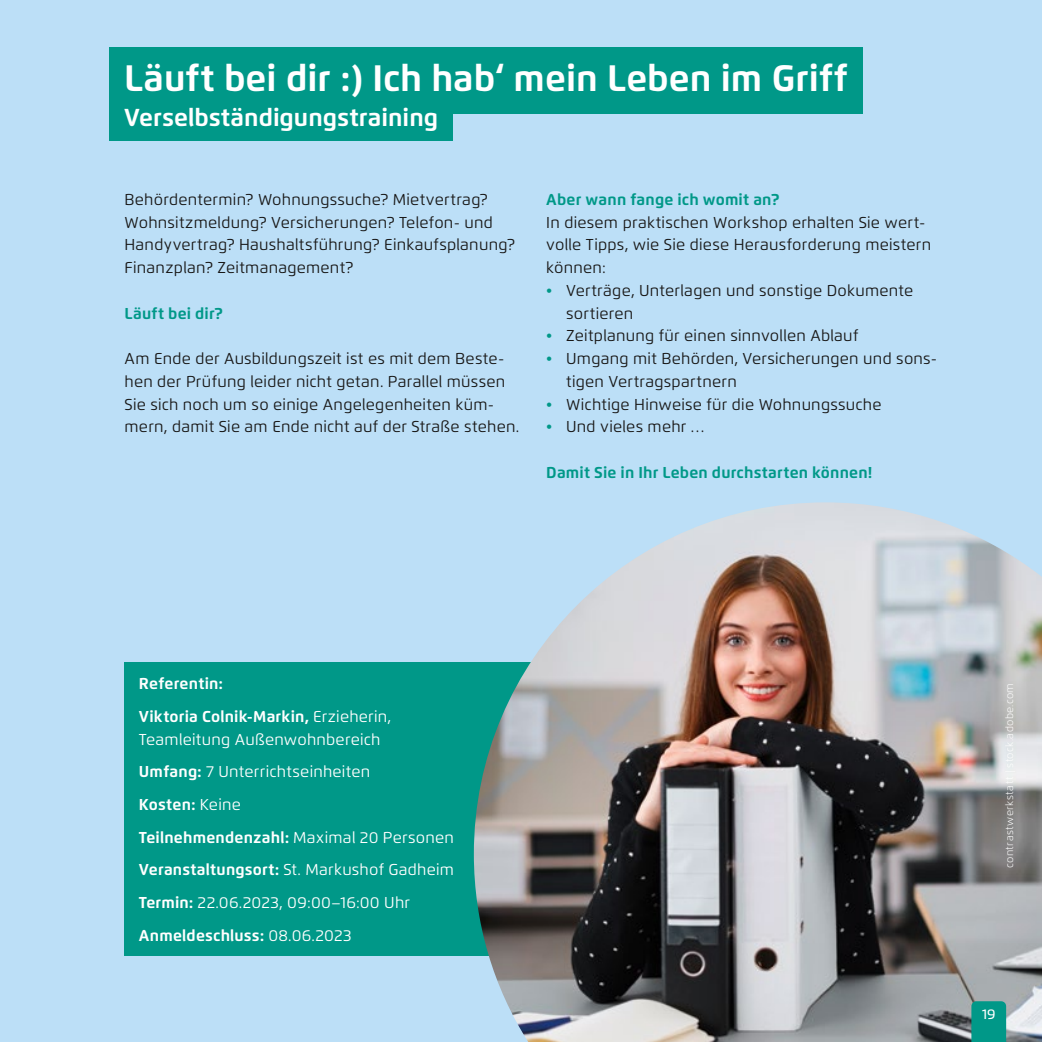
<style>
.page{position:relative;width:1042px;height:1042px;background:#bcdff7}
.page>*{position:absolute;margin:0;border:0;box-sizing:border-box;transform-origin:0 0}
.t1{font:700 36.75px "Flexo";color:#fff}
.t2{font:700 24.5px "Flexo";color:#fff}
.t3{font:15.75px/22.8px "Flexo";letter-spacing:.015em;color:#181716}
.t4{font:15.75px/32.7px "Flexo";letter-spacing:.015em;color:#fff}
.t5{font:700 15.75px "Flexo";letter-spacing:.01em;color:#009888}
.t6{font:700 15.75px/32.7px "Flexo";letter-spacing:.01em;color:#fff}
.t7{font:500 14px "Flexo";color:#fff}
.t8{font:300 10.5px "Flexo";letter-spacing:.035em;color:#fff}
.s1{color:#009888}
.s2{font-weight:400}
.s3{font-weight:700}
</style>
<div class="page">
<div style="left:109px;top:47px;width:753px;height:67px;background:#009888"></div>
<div style="left:109px;top:97px;width:344px;height:44px;background:#009888"></div>
<div style="left:124px;top:662px;width:819px;height:294px;background:#009888"></div>
<img style="left:474px;top:502px;width:568px;height:540px">
<svg style="left:971px;top:1001px;width:35px;height:41px"></svg>
<h1 class="t1" style="left:124px;top:56px;width:725px">Läuft bei dir :) Ich hab‘ mein Leben im Griff</h1>
<h2 class="t2" style="left:124px;top:102px;width:316px">Verselbständigungstraining</h2>
<p class="t3" style="left:125px;top:188px;width:392px">Behördentermin? Wohnungssuche? Mietvertrag?<br>Wohnsitzmeldung? Versicherungen? Telefon- und Handyvertrag? Haushaltsführung? Einkaufsplanung?<br>Finanzplan? Zeitmanagement?</p>
<p class="t5" style="left:125px;top:303px;width:100px">Läuft bei dir?</p>
<p class="t3" style="left:125px;top:347px;width:394px">Am Ende der Ausbildungszeit ist es mit dem Beste&shy;hen der Prüfung leider nicht getan. Parallel müssen Sie sich noch um so einige Angelegenheiten küm&shy;mern, damit Sie am Ende nicht auf der Straße stehen.</p>
<p class="t5" style="left:546px;top:190px;width:235px">Aber wann fange ich womit an?</p>
<p class="t3" style="left:546px;top:211px;width:386px">In diesem praktischen Workshop erhalten Sie wert&shy;volle Tipps, wie Sie diese Herausforderung meistern können:</p>
<p class="t3" style="left:566px;top:279px;width:349px;text-indent:-20px"><span class="s1">•</span> Verträge, Unterlagen und sonstige Dokumente sortieren</p>
<p class="t3" style="left:546px;top:324px;width:314px"><span class="s1">•</span> Zeitplanung für einen sinnvollen Ablauf</p>
<p class="t3" style="left:566px;top:347px;width:373px;text-indent:-20px"><span class="s1">•</span> Umgang mit Behörden, Versicherungen und sons&shy;tigen Vertragspartnern</p>
<p class="t3" style="left:546px;top:393px;width:337px"><span class="s1">•</span> Wichtige Hinweise für die Wohnungssuche</p>
<p class="t3" style="left:546px;top:415px;width:160px"><span class="s1">•</span> Und vieles mehr …</p>
<p class="t5" style="left:546px;top:463px;width:328px">Damit Sie in Ihr Leben durchstarten können!</p>
<p class="t6" style="left:139px;top:667px;width:254px">Referentin:<br>Viktoria Colnik-Markin, <span class="s2">Erzieherin,</span></p>
<p class="t4" style="left:139px;top:723px;width:316px">Teamleitung Außenwohnbereich<br><span class="s3">Umfang:</span> 7 Unterrichtseinheiten<br><span class="s3">Kosten:</span> Keine<br><span class="s3">Teilnehmendenzahl:</span> Maximal 20 Personen <span class="s3">Veranstaltungsort:</span> St. Markushof Gadheim <span class="s3">Termin:</span> 22.06.2023, 09:00–16:00 Uhr <span class="s3">Anmeldeschluss:</span> 08.06.2023</p>
<p class="t8" style="left:1003px;top:868px;width:186px;rotate:-90deg">contrastwerkstatt | stock.adobe.com</p>
<p class="t7" style="left:982px;top:1005px;width:15px">19</p>
</div>
